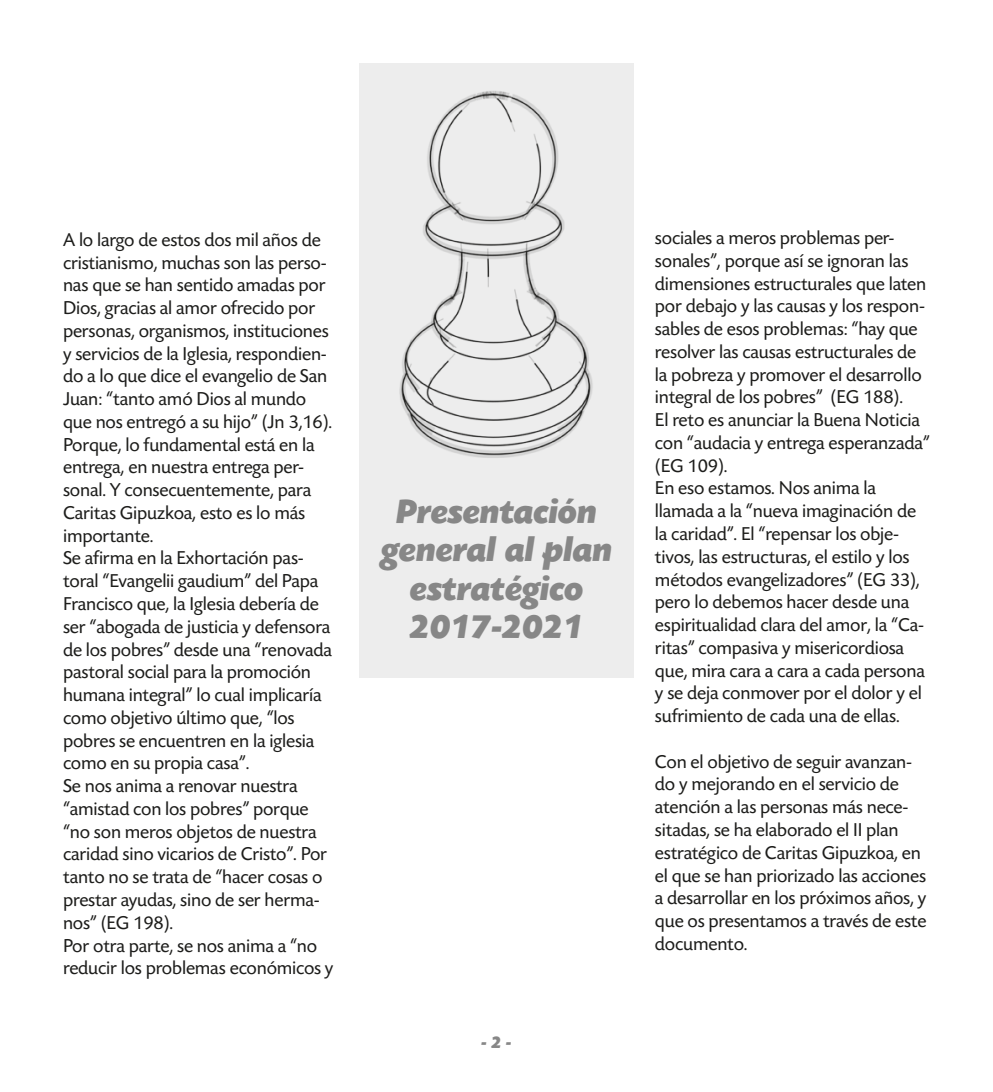
<style>
.page{position:relative;width:993px;height:1092px;background:#fff}
.page>*{position:absolute;margin:0;border:0;box-sizing:border-box;transform-origin:0 0}
.t1{font:italic 800 35px/38.5px "Today Sans Now Pro";letter-spacing:-.01em;color:#878787;text-align:center}
.t2{font:19.25px/22.8px "Today Sans Now Pro";letter-spacing:-.01em;color:#1d1d1b}
.t3{font:italic 800 17.5px "Today Sans Now Pro";color:#878787}
</style>
<div class="page">
<div style="left:359px;top:63px;width:274px;height:614px;background:#ededed"></div>
<img style="left:399px;top:91px;width:194px;height:367px">
<p class="t2" style="left:63px;top:228px;width:272px">A lo largo de estos dos mil años de cristianismo, muchas son las perso&shy;nas que se han sentido amadas por<br>Dios, gracias al amor ofrecido por personas, organismos, instituciones y servicios de la Iglesia, respondien&shy;do a lo que dice el evangelio de San<br>Juan: “tanto amó Dios al mundo que nos entregó a su hijo” (Jn 3,16).<br>Porque, lo fundamental está en la entrega, en nuestra entrega per&shy;sonal. Y consecuentemente, para<br>Caritas Gipuzkoa, esto es lo más importante.<br>Se afirma en la Exhortación pas&shy;toral “Evangelii gaudium” del Papa<br>Francisco que, la Iglesia debería de ser “abogada de justicia y defensora de los pobres” desde una “renovada pastoral social para la promoción humana integral” lo cual implicaría como objetivo último que, “los pobres se encuentren en la iglesia como en su propia casa”.<br>Se nos anima a renovar nuestra “amistad con los pobres” porque “no son meros objetos de nuestra caridad sino vicarios de Cristo”. Por tanto no se trata de “hacer cosas o prestar ayudas, sino de ser herma&shy;nos” (EG 198).<br>Por otra parte, se nos anima a “no reducir los problemas económicos y</p>
<p class="t2" style="left:654px;top:226px;width:276px">sociales a meros problemas per&shy;sonales”, porque así se ignoran las dimensiones estructurales que laten por debajo y las causas y los respon&shy;sables de esos problemas: “hay que resolver las causas estructurales de la pobreza y promover el desarrollo integral de los pobres” (EG 188).<br>El reto es anunciar la Buena Noticia con “audacia y entrega esperanzada” (EG 109).<br>En eso estamos. Nos anima la llamada a la “nueva imaginación de la caridad”. El “repensar los obje&shy;tivos, las estructuras, el estilo y los métodos evangelizadores” (EG 33), pero lo debemos hacer desde una espiritualidad clara del amor, la “Ca&shy;ritas” compasiva y misericordiosa que, mira cara a cara a cada persona y se deja conmover por el dolor y el sufrimiento de cada una de ellas.</p>
<h1 class="t1" style="left:381px;top:492px;width:233px">Presentación general al plan estratégico<br>2017-2021</h1>
<p class="t2" style="left:654px;top:750px;width:273px">Con el objetivo de seguir avanzan&shy;do y mejorando en el servicio de atención a las personas más nece&shy;sitadas, se ha elaborado el II plan estratégico de Caritas Gipuzkoa, en el que se han priorizado las acciones a desarrollar en los próximos años, y que os presentamos a través de este documento.</p>
<p class="t3" style="left:481px;top:1032px;width:32px">- 2 -</p>
</div>
